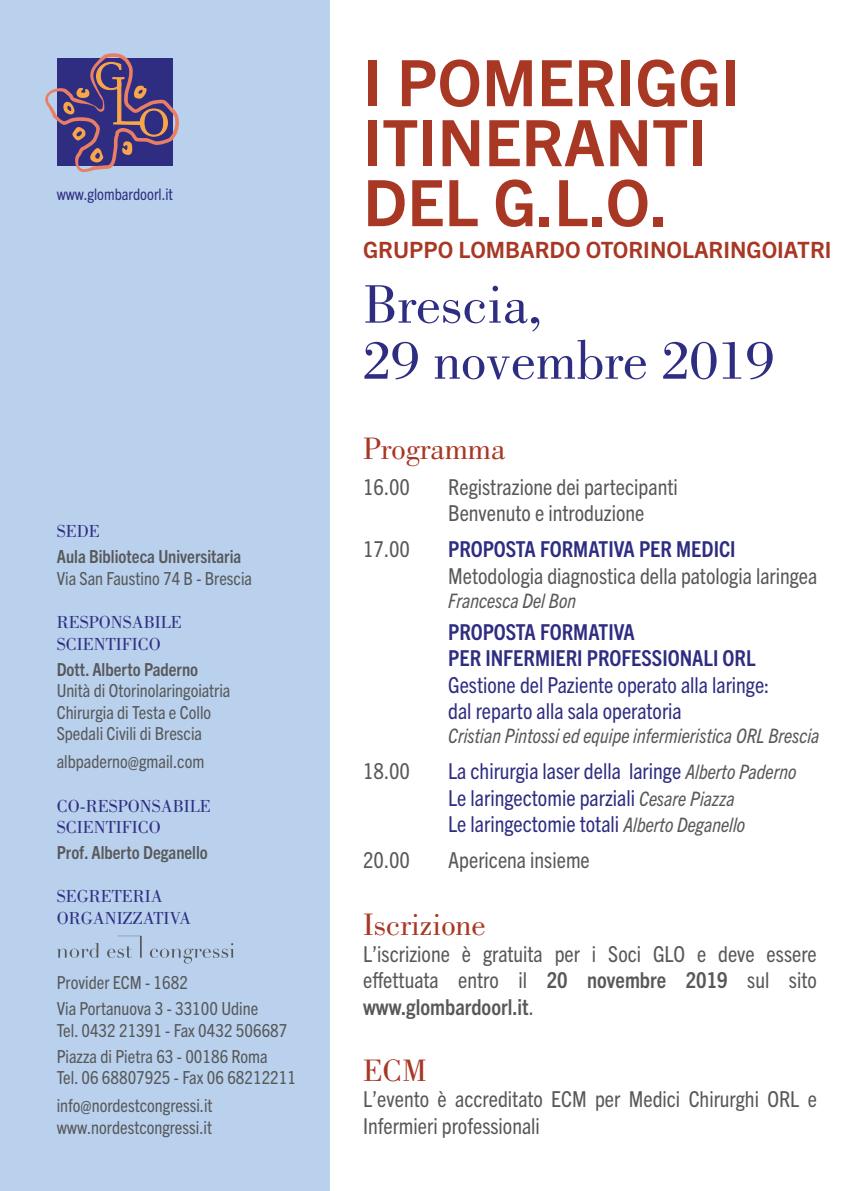
<style>
.page{position:relative;width:851px;height:1191px;background:#fff}
.page>*{position:absolute;margin:0;border:0;box-sizing:border-box;transform-origin:0 0}
.t1{font:700 64px/60px "Trade Gothic Next LT Pro";color:#a83724}
.t2{font:56px/56px "Bodoni Std";color:#2e2d82}
.t3{font:32px "Bodoni Std";color:#a83724}
.t4{font:700 22.4px "Trade Gothic Next LT Pro";color:#a83724}
.t5{font:condensed 22px/26.4px "Trade Gothic Next LT Pro";color:#57585a}
.t6{font:condensed 22px/26.4px "Trade Gothic Next LT Pro";color:#2e2d82}
.t7{font:700 condensed 22px/26.4px "Trade Gothic Next LT Pro";color:#2e2d82}
.t8{font:italic condensed 20px "Trade Gothic Next LT Pro";color:#57585a}
.t9{font:condensed 18px/21.6px "Trade Gothic Next LT Pro";color:#57585a}
.t10{font:18px/21.6px "Bodoni Std";color:#2e2d82}
.t11{font:700 condensed 18px "Trade Gothic Next LT Pro";color:#57585a}
.t12{font:condensed 16px "Trade Gothic Next LT Pro";color:#2e2d82}
.s1{font-style:italic;font-size:20px;color:#57585a}
.s2{font-weight:700}
</style>
<div class="page">
<div style="left:0;top:0;width:329px;height:1191px;background:#b9d1ec"></div>
<svg style="left:57px;top:943px;width:41px;height:15px"></svg>
<svg style="left:150px;top:943px;width:83px;height:20px"></svg>
<svg style="left:107px;top:935px;width:35px;height:23px"></svg>
<svg style="left:45px;top:53px;width:134px;height:120px"></svg>
<p class="t12" style="left:57px;top:183px;width:118px">www.glombardoorl.it</p>
<p class="t10" style="left:57px;top:520px;width:45px">SEDE</p>
<p class="t11" style="left:57px;top:544px;width:186px">Aula Biblioteca Universitaria</p>
<p class="t9" style="left:57px;top:566px;width:197px">Via San Faustino 74 B - Brescia</p>
<p class="t10" style="left:57px;top:611px;width:127px">RESPONSABILE<br>SCIENTIFICO</p>
<p class="t11" style="left:57px;top:657px;width:143px">Dott. Alberto Paderno</p>
<p class="t9" style="left:57px;top:678px;width:175px">Unità di Otorinolaringoiatria<br>Chirurgia di Testa e Collo<br>Spedali Civili di Brescia</p>
<p class="t9" style="left:57px;top:750px;width:149px">albpaderno@gmail.com</p>
<p class="t10" style="left:57px;top:795px;width:156px">CO-RESPONSABILE<br>SCIENTIFICO</p>
<p class="t11" style="left:57px;top:840px;width:153px">Prof. Alberto Deganello</p>
<p class="t10" style="left:57px;top:886px;width:136px">SEGRETERIA<br>ORGANIZZATIVA</p>
<p class="t9" style="left:57px;top:968px;width:203px;line-height:26px">Provider ECM - 1682<br>Via Portanuova 3 - 33100 Udine</p>
<p class="t9" style="left:57px;top:1015px;width:232px;line-height:26px">Tel. 0432 21391 - Fax 0432 506687<br>Piazza di Pietra 63 - 00186 Roma</p>
<p class="t9" style="left:57px;top:1062px;width:241px;line-height:28px">Tel. 06 68807925 - Fax 06 68212211 info@nordestcongressi.it</p>
<p class="t9" style="left:57px;top:1115px;width:157px">www.nordestcongressi.it</p>
<h1 class="t1" style="left:363px;top:49px;width:378px">I POMERIGGI<br>ITINERANTI<br>DEL G.L.O.</h1>
<p class="t4" style="left:363px;top:234px;width:470px">GRUPPO LOMBARDO OTORINOLARINGOIATRI</p>
<h2 class="t2" style="left:363px;top:277px;width:412px">Brescia,<br>29 novembre 2019</h2>
<h3 class="t3" style="left:363px;top:431px;width:144px">Programma</h3>
<p class="t5" style="left:363px;top:472px;width:48px">16.00</p>
<p class="t5" style="left:448px;top:472px;width:231px">Registrazione dei partecipanti<br>Benvenuto e introduzione</p>
<p class="t5" style="left:363px;top:535px;width:48px">17.00</p>
<p class="t7" style="left:448px;top:535px;width:289px">PROPOSTA FORMATIVA PER MEDICI</p>
<p class="t5" style="left:448px;top:561px;width:370px">Metodologia diagnostica della patologia laringea</p>
<p class="t8" style="left:448px;top:587px;width:129px">Francesca Del Bon</p>
<p class="t7" style="left:448px;top:617px;width:309px">PROPOSTA FORMATIVA<br>PER INFERMIERI PROFESSIONALI ORL</p>
<p class="t6" style="left:448px;top:670px;width:323px">Gestione del Paziente operato alla laringe: dal reparto alla sala operatoria</p>
<p class="t8" style="left:448px;top:722px;width:373px">Cristian Pintossi ed equipe infermieristica ORL Brescia</p>
<p class="t5" style="left:363px;top:756px;width:48px">18.00</p>
<p class="t6" style="left:448px;top:756px;width:350px">La chirurgia laser della laringe <span class="s1">Alberto Paderno<br></span>Le laringectomie parziali <span class="s1">Cesare Piazza<br></span>Le laringectomie totali <span class="s1">Alberto Deganello</span></p>
<p class="t5" style="left:363px;top:845px;width:48px">20.00</p>
<p class="t5" style="left:448px;top:845px;width:143px">Apericena insieme</p>
<h3 class="t3" style="left:363px;top:907px;width:124px">Iscrizione</h3>
<p class="t5" style="left:363px;top:939px;width:455px;text-align:justify">L’iscrizione è gratuita per i Soci GLO e deve essere effettuata entro il <span class="s2">20 novembre 2019</span> sul sito <span class="s2">www.glombardoorl.it</span>.</p>
<h3 class="t3" style="left:363px;top:1052px;width:65px">ECM</h3>
<p class="t5" style="left:363px;top:1084px;width:455px">L’evento è accreditato ECM per Medici Chirurghi ORL e<br>Infermieri professionali</p>
</div>
